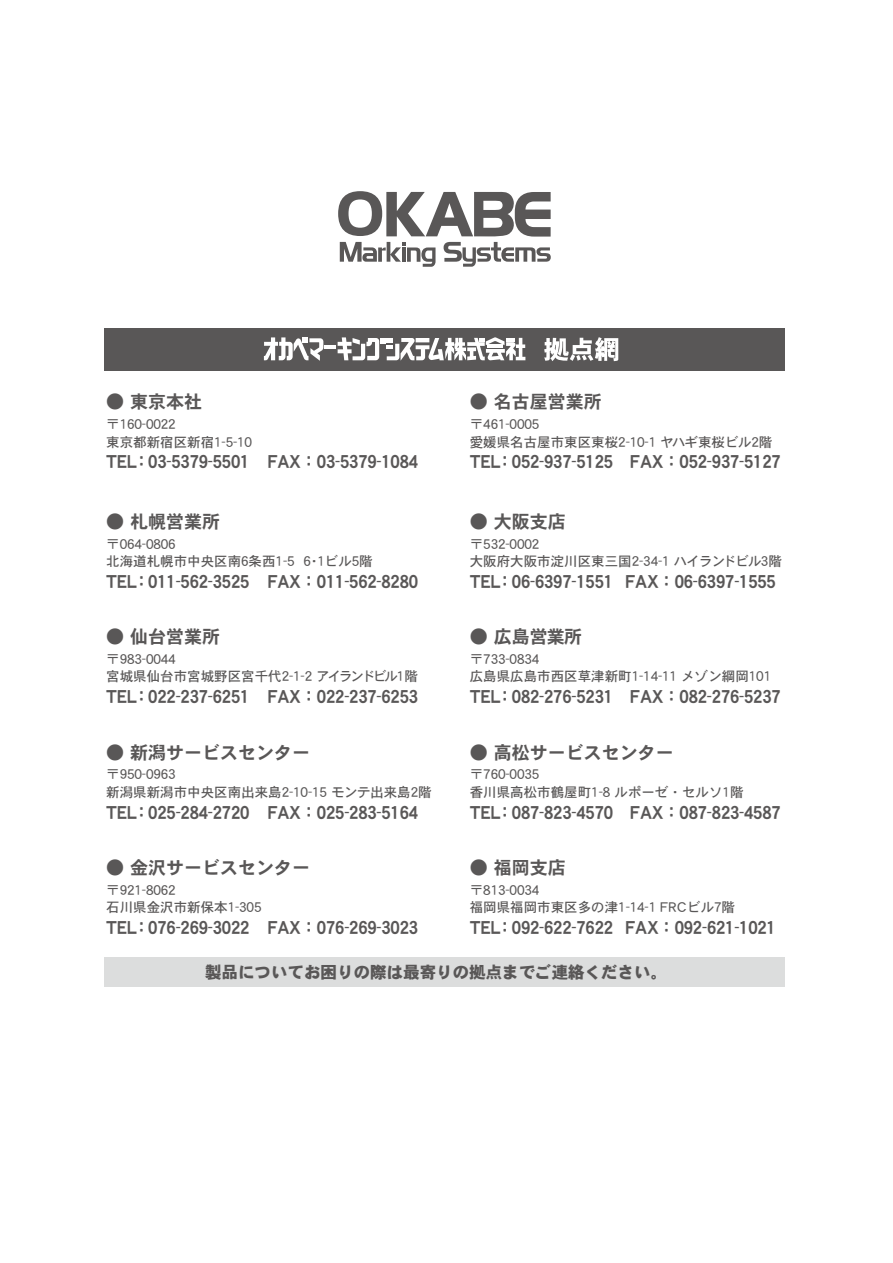
<style>
.page{position:relative;width:893px;height:1263px;background:#fff}
.page>*{position:absolute;margin:0;border:0;box-sizing:border-box;transform-origin:0 0}
.t1{font:18px "DFHS Gothic W7 WINP RKSJ H";color:#595757;scale:.9 1}
.t2{font:18px "DFHS Gothic W7 WINP RKSJ H";color:#595757}
.t3{font:16.5px "DFHS Gothic W9 WINP RKSJ H";color:#595757}
.t4{font:13.5px/17.4px "DFHS Gothic W5 WINP RKSJ H";color:#595757}
</style>
<div class="page">
<div style="left:104px;top:328px;width:680px;height:42px;background:#595757"></div>
<div style="left:104px;top:957px;width:680px;height:30px;background:#dcdddd"></div>
<svg style="left:544px;top:337px;width:74px;height:24px"></svg>
<svg style="left:264px;top:337px;width:59px;height:24px"></svg>
<hr style="left:324px;top:345px;width:12px;height:4px;background:#fff">
<svg style="left:338px;top:337px;width:187px;height:24px"></svg>
<svg style="left:338px;top:191px;width:213px;height:76px"></svg>
<h1 class="t2" style="left:106px;top:393px;width:97px">● 東京本社</h1>
<p class="t4" style="left:106px;top:416px;width:147px">〒160-0022<br>東京都新宿区新宿1-5-10</p>
<h1 class="t1" style="left:106px;top:453px;width:348px">TEL：03-5379-5501 FAX：03-5379-1084</h1>
<h1 class="t2" style="left:470px;top:393px;width:133px">● 名古屋営業所</h1>
<p class="t4" style="left:470px;top:416px;width:304px">〒461-0005<br>愛媛県名古屋市東区東桜2-10-1 ヤハギ東桜ビル2階</p>
<h1 class="t1" style="left:470px;top:453px;width:347px">TEL：052-937-5125 FAX：052-937-5127</h1>
<h1 class="t2" style="left:106px;top:512px;width:115px">● 札幌営業所</h1>
<p class="t4" style="left:106px;top:535px;width:268px">〒064-0806<br>北海道札幌市中央区南6条西1-5 6・1ビル5階</p>
<h1 class="t1" style="left:106px;top:572px;width:348px">TEL：011-562-3525 FAX：011-562-8280</h1>
<h1 class="t2" style="left:106px;top:628px;width:115px">● 仙台営業所</h1>
<p class="t4" style="left:106px;top:650px;width:313px">〒983-0044<br>宮城県仙台市宮城野区宮千代2-1-2 アイランドビル1階</p>
<h1 class="t1" style="left:106px;top:688px;width:348px">TEL：022-237-6251 FAX：022-237-6253</h1>
<h1 class="t2" style="left:106px;top:743px;width:205px">● 新潟サービスセンター</h1>
<p class="t4" style="left:106px;top:766px;width:327px">〒950-0963<br>新潟県新潟市中央区南出来島2-10-15 モンテ出来島2階</p>
<h1 class="t1" style="left:106px;top:803px;width:348px">TEL：025-284-2720 FAX：025-283-5164</h1>
<h1 class="t2" style="left:106px;top:858px;width:205px">● 金沢サービスセンター</h1>
<p class="t4" style="left:106px;top:881px;width:157px">〒921-8062<br>石川県金沢市新保本1-305</p>
<h1 class="t1" style="left:106px;top:918px;width:348px">TEL：076-269-3022 FAX：076-269-3023</h1>
<h1 class="t2" style="left:470px;top:512px;width:97px">● 大阪支店</h1>
<p class="t4" style="left:470px;top:535px;width:314px">〒532-0002<br>大阪府大阪市淀川区東三国2-34-1 ハイランドビル3階</p>
<h1 class="t1" style="left:470px;top:572px;width:341px">TEL：06-6397-1551 FAX：06-6397-1555</h1>
<h1 class="t2" style="left:470px;top:628px;width:114px">● 広島営業所</h1>
<p class="t4" style="left:470px;top:650px;width:303px">〒733-0834<br>広島県広島市西区草津新町1-14-11 メゾン綱岡101</p>
<h1 class="t1" style="left:470px;top:688px;width:347px">TEL：082-276-5231 FAX：082-276-5237</h1>
<h1 class="t2" style="left:470px;top:743px;width:205px">● 高松サービスセンター</h1>
<p class="t4" style="left:470px;top:766px;width:275px">〒760-0035<br>香川県高松市鶴屋町1-8 ルポーゼ・セルソ1階</p>
<h1 class="t1" style="left:470px;top:803px;width:347px">TEL：087-823-4570 FAX：087-823-4587</h1>
<h1 class="t2" style="left:470px;top:858px;width:97px">● 福岡支店</h1>
<p class="t4" style="left:470px;top:881px;width:267px">〒813-0034<br>福岡県福岡市東区多の津1-14-1 FRCビル7階</p>
<h1 class="t1" style="left:470px;top:918px;width:341px">TEL：092-622-7622 FAX：092-621-1021</h1>
<p class="t3" style="left:205px;top:964px;width:463px">製品についてお困りの際は最寄りの拠点までご連絡ください。</p>
</div>
